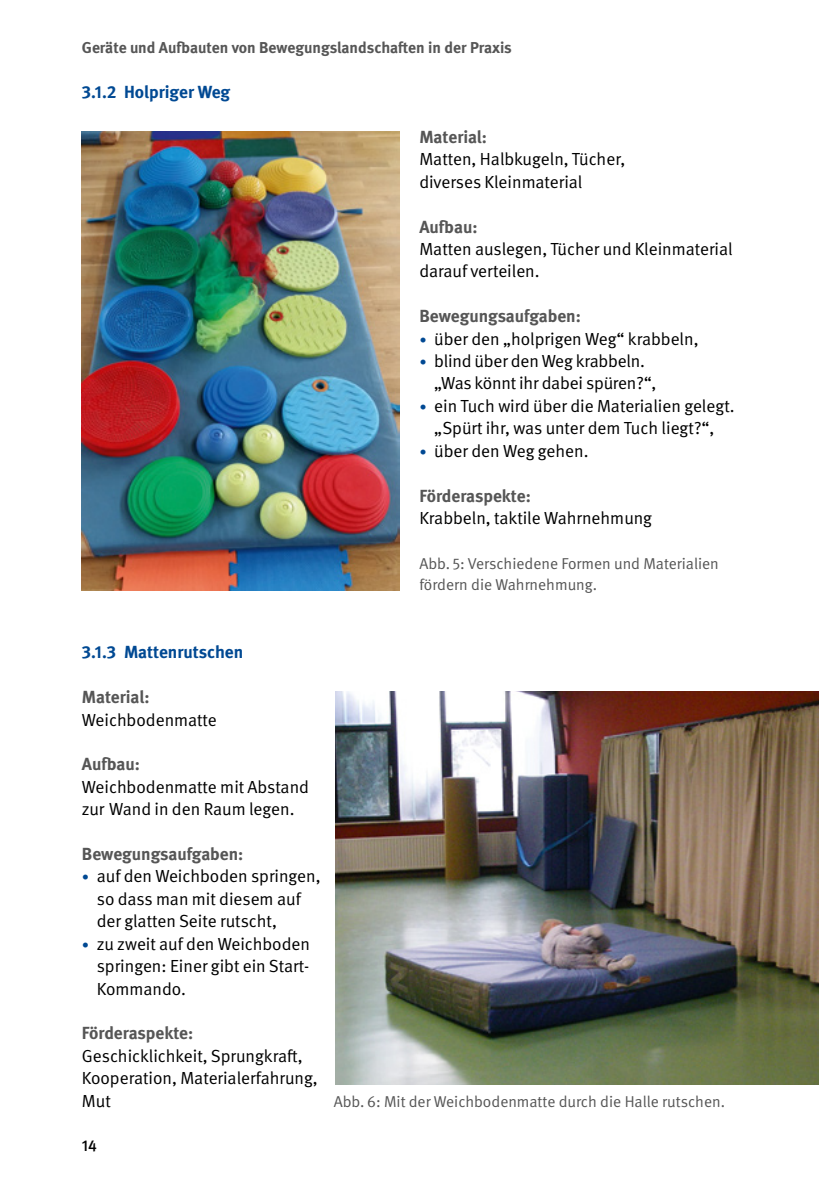
<style>
.page{position:relative;width:819px;height:1191px;background:#fff}
.page>*{position:absolute;margin:0;border:0;box-sizing:border-box;transform-origin:0 0}
.t1{font:17.5px/22.4px "DGUV Meta";color:#000}
.t2{font:700 17.5px "DGUV Meta";color:#565656}
.t3{font:700 17.5px "DGUV Meta";color:#004993}
.t4{font:15.75px/21px "DGUV Meta";color:#565656}
.t5{font:700 15.75px "DGUV Meta";color:#565656}
.t6{font:500 15.75px "DGUV Meta";color:#000}
.s1{font-size:14px;color:#004993}
</style>
<div class="page">
<img style="left:82px;top:132px;width:317px;height:459px">
<img style="left:335px;top:691px;width:484px;height:393px">
<p class="t5" style="left:82px;top:38px;width:431px">Geräte und Aufbauten von Bewegungslandschaften in der Praxis</p>
<p class="t3" style="left:82px;top:82px;width:150px">3.1.2 Holpriger Weg</p>
<p class="t2" style="left:419px;top:126px;width:69px">Material:</p>
<p class="t1" style="left:419px;top:148px;width:207px">Matten, Halbkugeln, Tücher, diverses Kleinmaterial</p>
<p class="t2" style="left:419px;top:216px;width:60px">Aufbau:</p>
<p class="t1" style="left:419px;top:238px;width:315px">Matten auslegen, Tücher und Kleinmaterial darauf verteilen.</p>
<p class="t2" style="left:419px;top:306px;width:163px">Bewegungsaufgaben:</p>
<p class="t1" style="left:419px;top:328px;width:281px"><span class="s1">∙</span> über den „holprigen Weg“ krabbeln,</p>
<p class="t1" style="left:419px;top:350px;width:227px"><span class="s1">∙</span> blind über den Weg krabbeln.</p>
<p class="t1" style="left:434px;top:372px;width:223px">„Was könnt ihr dabei spüren?“,</p>
<p class="t1" style="left:419px;top:395px;width:317px"><span class="s1">∙</span> ein Tuch wird über die Materialien gelegt.</p>
<p class="t1" style="left:434px;top:417px;width:281px">„Spürt ihr, was unter dem Tuch liegt?“,</p>
<p class="t1" style="left:419px;top:440px;width:171px"><span class="s1">∙</span> über den Weg gehen.</p>
<p class="t2" style="left:419px;top:485px;width:113px">Förderaspekte:</p>
<p class="t1" style="left:419px;top:507px;width:234px">Krabbeln, taktile Wahrnehmung</p>
<p class="t4" style="left:419px;top:553px;width:301px">Abb. 5: Verschiedene Formen und Materialien fördern die Wahrnehmung.</p>
<p class="t3" style="left:82px;top:642px;width:163px">3.1.3 Mattenrutschen</p>
<p class="t2" style="left:82px;top:686px;width:69px">Material:</p>
<p class="t1" style="left:82px;top:708px;width:136px">Weichbodenmatte</p>
<p class="t2" style="left:82px;top:754px;width:60px">Aufbau:</p>
<p class="t1" style="left:82px;top:776px;width:229px">Weichbodenmatte mit Abstand zur Wand in den Raum legen.</p>
<p class="t2" style="left:82px;top:843px;width:163px">Bewegungsaufgaben:</p>
<p class="t1" style="left:82px;top:865px;width:240px"><span class="s1">∙</span> auf den Weichboden springen,</p>
<p class="t1" style="left:97px;top:888px;width:205px">so dass man mit diesem auf</p>
<p class="t1" style="left:97px;top:910px;width:182px">der glatten Seite rutscht,</p>
<p class="t1" style="left:82px;top:932px;width:230px"><span class="s1">∙</span> zu zweit auf den Weichboden</p>
<p class="t1" style="left:97px;top:955px;width:214px">springen: Einer gibt ein Start-</p>
<p class="t1" style="left:97px;top:977px;width:91px">Kommando.</p>
<p class="t2" style="left:82px;top:1022px;width:113px">Förderaspekte:</p>
<p class="t1" style="left:82px;top:1044px;width:237px">Geschicklichkeit, Sprungkraft,<br>Kooperation, Materialerfahrung,<br>Mut</p>
<p class="t6" style="left:82px;top:1136px;width:16px">14</p>
<p class="t4" style="left:334px;top:1091px;width:392px">Abb. 6: Mit der Weichbodenmatte durch die Halle rutschen.</p>
</div>
